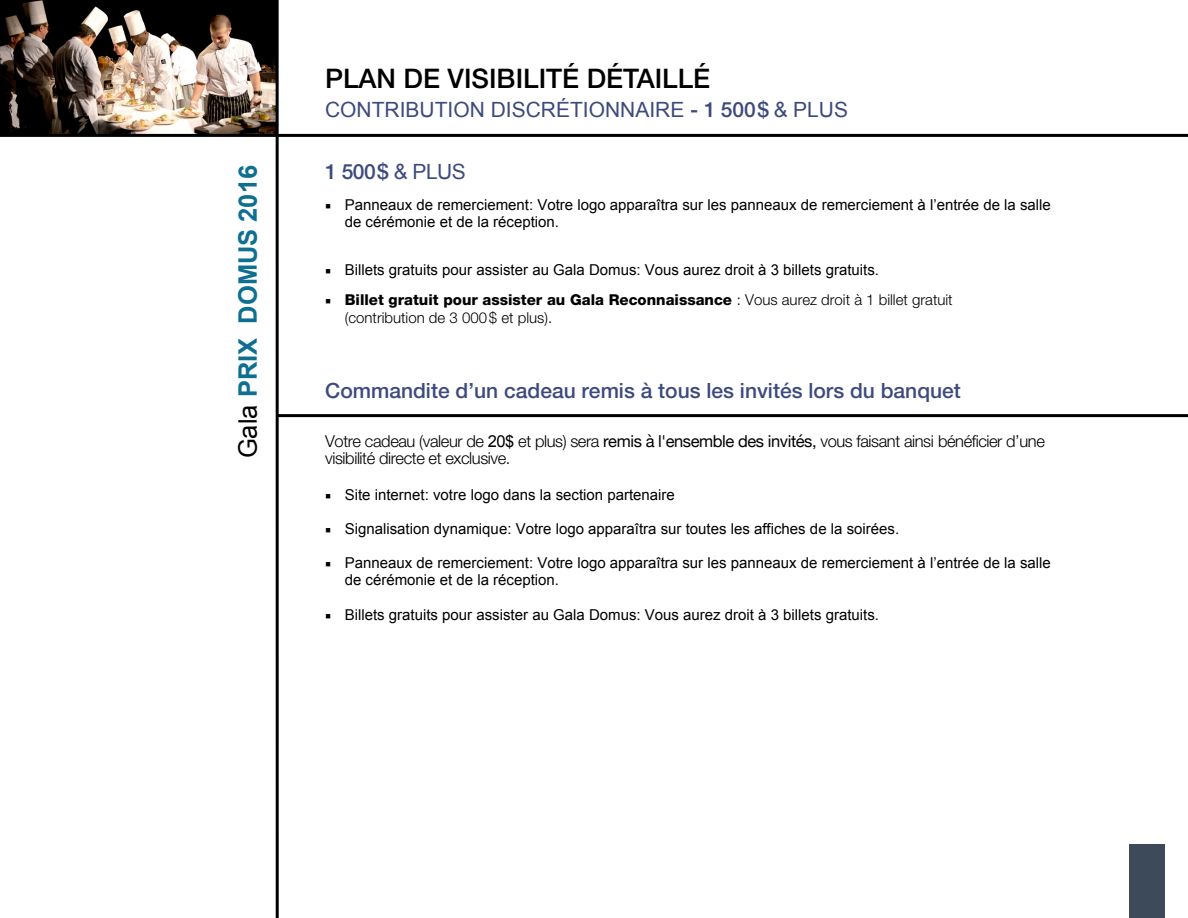
<style>
.page{position:relative;width:1188px;height:918px;background:#fff}
.page>*{position:absolute;margin:0;border:0;box-sizing:border-box;transform-origin:0 0}
.sousoutitre{font:500 27px "Helvetica Neue LT Std";color:#000}
.t1{font:700 25.5px "Arial";color:#0f6f90}
.sousoutitre-2{font:500 21px "Helvetica Neue LT Std";color:#3d4a7d}
.sousoutitre-3{font:21px "Arial";color:#3d4a7d}
.t2{font:300 16.5px/17.1px "Helvetica Neue LT Std";letter-spacing:-.025em;color:#000}
.t3{font:15px/17.1px "Arial";color:#000}
.t4{font:300 15px/17.7px "Helvetica Neue LT Std";color:#000}
.s1{font-weight:400;color:#000}
.s2{font-family:"Helvetica Neue LT Std";font-weight:500}
.s3{font-family:"Arial";font-weight:400}
.s4{font-family:"Minion Pro";font-weight:700;font-stretch:condensed}
.s5{font-weight:800}
.s6{font-family:"Helvetica Neue";font-weight:400}
</style>
<div class="page">
<div style="left:1129px;top:844px;width:36px;height:74px;background:#3d4a59"></div>
<img style="left:0;top:0;width:276px;height:134px">
<hr style="left:276px;top:0;width:3px;height:918px;background:#000">
<hr style="left:0;top:134px;width:1188px;height:3px;background:#000">
<hr style="left:277px;top:414px;width:911px;height:3px;background:#000">
<p class="t1" style="left:231px;top:458px;width:295px;rotate:-90deg"><span class="s1">Gala</span> PRIX DOMUS 2016</p>
<p class="sousoutitre" style="left:325px;top:63px;width:387px">PLAN DE VISIBILITÉ DÉTAILLÉ</p>
<p class="sousoutitre-3" style="left:325px;top:96px;width:524px">CONTRIBUTION DISCRÉTIONNAIRE <span class="s2">- 1 500 $</span> &amp; PLUS</p>
<p class="sousoutitre-2" style="left:325px;top:159px;width:142px">1 500$ <span class="s3">&amp; PLUS</span></p>
<p class="t3" style="left:345px;top:196px;width:708px;text-indent:-20px"><span class="s4">■</span> Panneaux de remerciement: Votre logo apparaîtra sur les panneaux de remerciement à l’entrée de la salle de cérémonie et de la réception.</p>
<p class="t3" style="left:325px;top:261px;width:555px"><span class="s4">■</span> Billets gratuits pour assister au Gala Domus: Vous aurez droit à 3 billets gratuits.</p>
<p class="t4" style="left:345px;top:291px;width:609px;text-indent:-20px"><span class="s4">■</span> <span class="s5">Billet gratuit pour assister au Gala Reconnaissance</span> : Vous aurez droit à 1 billet gratuit (contribution de 3 000 $ et plus).</p>
<p class="sousoutitre-2" style="left:325px;top:378px;width:637px">Commandite d’un cadeau remis à tous les invités lors du banquet</p>
<p class="t2" style="left:325px;top:433px;width:721px">Votre cadeau (valeur de <span class="s3">20$</span> et plus) sera <span class="s6">remis à l'ensemble des invités,</span> vous faisant ainsi bénéficier d’une visibilité directe et exclusive.</p>
<p class="t3" style="left:325px;top:486px;width:351px"><span class="s4">■</span> Site internet: votre logo dans la section partenaire</p>
<p class="t3" style="left:325px;top:520px;width:575px"><span class="s4">■</span> Signalisation dynamique: Votre logo apparaîtra sur toutes les affiches de la soirées.</p>
<p class="t3" style="left:345px;top:555px;width:708px;text-indent:-20px"><span class="s4">■</span> Panneaux de remerciement: Votre logo apparaîtra sur les panneaux de remerciement à l’entrée de la salle de cérémonie et de la réception.</p>
<p class="t3" style="left:325px;top:606px;width:555px"><span class="s4">■</span> Billets gratuits pour assister au Gala Domus: Vous aurez droit à 3 billets gratuits.</p>
</div>
